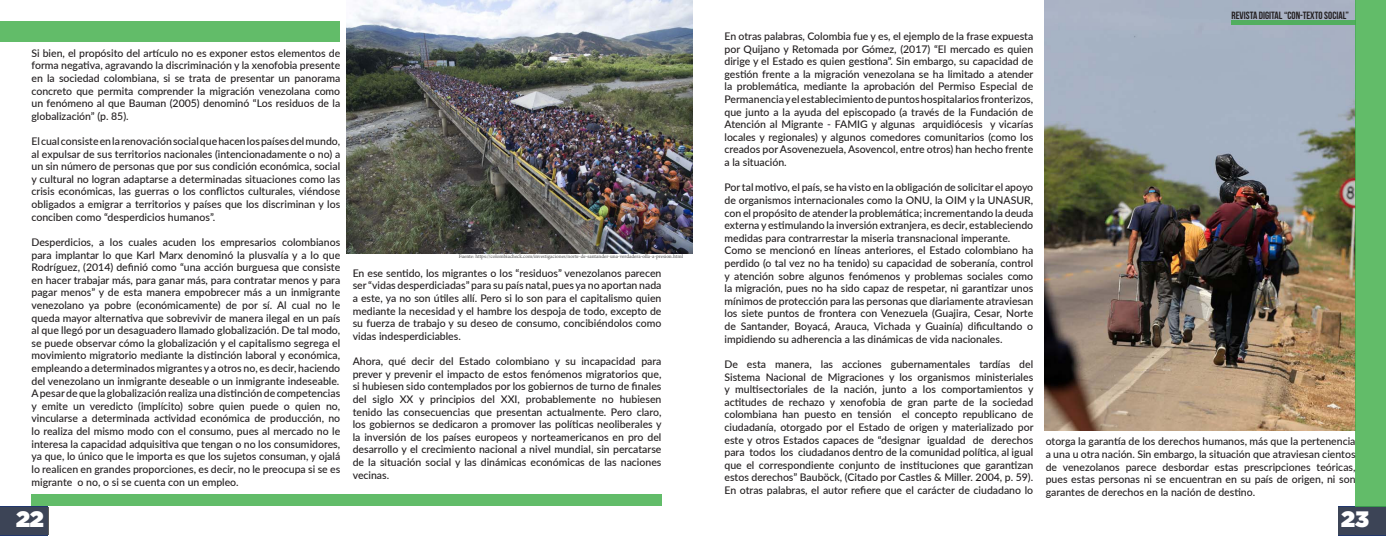
<style>
.page{position:relative;width:1386px;height:536px;background:#fff}
.page>*{position:absolute;margin:0;border:0;box-sizing:border-box;transform-origin:0 0}
.t1{font:900 22.31px "Gotham";color:#fff}
.t2{font:500 10.5px/12.6px "Lato";color:#231f20;text-align:justify}
.t3{font:700 10.5px "Bebas Neue";color:#231f20}
.t4{font:5.25px "Minion Pro";color:#4a4a4a}
</style>
<div class="page">
<div style="left:1px;top:506px;width:47px;height:30px;background:#21386e"></div>
<div style="left:0;top:507px;width:49px;height:28px;background:#3c4456"></div>
<svg style="left:1338px;top:506px;width:47px;height:30px"></svg>
<div style="left:1338px;top:507px;width:48px;height:28px;background:#3c4456"></div>
<img style="left:346px;top:0;width:347px;height:254px">
<div style="left:31px;top:494px;width:631px;height:12px;background:#62bc69"></div>
<div style="left:0;top:21px;width:340px;height:21px;background:#62bc69"></div>
<img style="left:1044px;top:0;width:312px;height:430px">
<div style="left:1356px;top:0;width:30px;height:506px;background:#62bc69"></div>
<hr style="left:1231px;top:21px;width:125px;height:4px;background:#52ae5f">
<p class="t2" style="left:32px;top:46px;width:310px">Si bien, el propósito del artículo no es exponer estos elementos de forma negativa, agravando la discriminación y la xenofobia presente en la sociedad colombiana, si se trata de presentar un panorama concreto que permita comprender la migración venezolana como un fenómeno al que Bauman (2005) denominó “Los residuos de la globalización” (p. 85).</p>
<p class="t2" style="left:32px;top:134px;width:310px">El cual consiste en la renovación social que hacen los países del mundo, al expulsar de sus territorios nacionales (intencionadamente o no) a un sin número de personas que por sus condición económica, social y cultural no logran adaptarse a determinadas situaciones como las crisis económicas, las guerras o los conflictos culturales, viéndose obligados a emigrar a territorios y países que los discriminan y los conciben como “desperdicios humanos”.</p>
<p class="t2" style="left:32px;top:235px;width:310px">Desperdicios, a los cuales acuden los empresarios colombianos para implantar lo que Karl Marx denominó la plusvalía y a lo que Rodríguez, (2014) definió como “una acción burguesa que consiste en hacer trabajar más, para ganar más, para contratar menos y para pagar menos” y de esta manera empobrecer más a un inmigrante venezolano ya pobre (económicamente) de por sí. Al cual no le queda mayor alternativa que sobrevivir de manera ilegal en un país al que llegó por un desaguadero llamado globalización. De tal modo, se puede observar cómo la globalización y el capitalismo segrega el movimiento migratorio mediante la distinción laboral y económica, empleando a determinados migrantes y a otros no, es decir, haciendo del venezolano un inmigrante deseable o un inmigrante indeseable.</p>
<p class="t2" style="left:32px;top:386px;width:310px">A pesar de que la globalización realiza una distinción de competencias y emite un veredicto (implícito) sobre quien puede o quien no, vincularse a determinada actividad económica de producción, no lo realiza del mismo modo con el consumo, pues al mercado no le interesa la capacidad adquisitiva que tengan o no los consumidores, ya que, lo único que le importa es que los sujetos consuman, y ojalá lo realicen en grandes proporciones, es decir, no le preocupa si se es migrante o no, o si se cuenta con un empleo.</p>
<p class="t4" style="left:459px;top:252px;width:226px">Fuente: https://colombiacheck.com/investigaciones/norte-de-santander-una-verdadera-olla-a-presion.html</p>
<p class="t2" style="left:353px;top:266px;width:310px">En ese sentido, los migrantes o los “residuos” venezolanos parecen ser “vidas desperdiciadas” para su país natal, pues ya no aportan nada a este, ya no son útiles allí. Pero si lo son para el capitalismo quien mediante la necesidad y el hambre los despoja de todo, excepto de su fuerza de trabajo y su deseo de consumo, concibiéndolos como vidas indesperdiciables.</p>
<p class="t2" style="left:353px;top:354px;width:311px">Ahora, qué decir del Estado colombiano y su incapacidad para prever y prevenir el impacto de estos fenómenos migratorios que, si hubiesen sido contemplados por los gobiernos de turno de finales del siglo XX y principios del XXI, probablemente no hubiesen tenido las consecuencias que presentan actualmente. Pero claro, los gobiernos se dedicaron a promover las políticas neoliberales y la inversión de los países europeos y norteamericanos en pro del desarrollo y el crecimiento nacional a nivel mundial, sin percatarse de la situación social y las dinámicas económicas de las naciones vecinas.</p>
<p class="t2" style="left:724px;top:29px;width:310px">En otras palabras, Colombia fue y es, el ejemplo de la frase expuesta por Quijano y Retomada por Gómez, (2017) “El mercado es quien dirige y el Estado es quien gestiona”. Sin embargo, su capacidad de gestión frente a la migración venezolana se ha limitado a atender la problemática, mediante la aprobación del Permiso Especial de Permanencia y el establecimiento de puntos hospitalarios fronterizos, que junto a la ayuda del episcopado (a través de la Fundación de Atención al Migrante - FAMIG y algunas arquidiócesis y vicarías locales y regionales) y algunos comedores comunitarios (como los creados por Asovenezuela, Asovencol, entre otros) han hecho frente a la situación.</p>
<p class="t2" style="left:724px;top:181px;width:310px">Por tal motivo, el país, se ha visto en la obligación de solicitar el apoyo de organismos internacionales como la ONU, la OIM y la UNASUR, con el propósito de atender la problemática; incrementando la deuda externa y estimulando la inversión extranjera, es decir, estableciendo medidas para contrarrestar la miseria transnacional imperante.</p>
<p class="t2" style="left:724px;top:244px;width:310px">Como se mencionó en líneas anteriores, el Estado colombiano ha perdido (o tal vez no ha tenido) su capacidad de soberanía, control y atención sobre algunos fenómenos y problemas sociales como la migración, pues no ha sido capaz de respetar, ni garantizar unos mínimos de protección para las personas que diariamente atraviesan los siete puntos de frontera con Venezuela (Guajira, Cesar, Norte de Santander, Boyacá, Arauca, Vichada y Guainía) dificultando o impidiendo su adherencia a las dinámicas de vida nacionales.</p>
<p class="t2" style="left:724px;top:357px;width:311px">De esta manera, las acciones gubernamentales tardías del Sistema Nacional de Migraciones y los organismos ministeriales y multisectoriales de la nación, junto a los comportamientos y actitudes de rechazo y xenofobia de gran parte de la sociedad colombiana han puesto en tensión el concepto republicano de ciudadanía, otorgado por el Estado de origen y materializado por este y otros Estados capaces de “designar igualdad de derechos para todos los ciudadanos dentro de la comunidad política, al igual que el correspondiente conjunto de instituciones que garantizan estos derechos” Bauböck, (Citado por Castles &amp; Miller. 2004, p. 59).<br>En otras palabras, el autor refiere que el carácter de ciudadano lo</p>
<p class="t3" style="left:1231px;top:9px;width:119px">REVISTA DIGITAL “CON-TEXTO SOCIAL”</p>
<p class="t2" style="left:1046px;top:434px;width:311px">otorga la garantía de los derechos humanos, más que la pertenencia a una u otra nación. Sin embargo, la situación que atraviesan cientos de venezolanos parece desbordar estas prescripciones teóricas, pues estas personas ni se encuentran en su país de origen, ni son garantes de derechos en la nación de destino.</p>
<h1 class="t1" style="left:16px;top:503px;width:29px">2 24</h1>
<h1 class="t1" style="left:1341px;top:503px;width:29px">23</h1>
</div>
